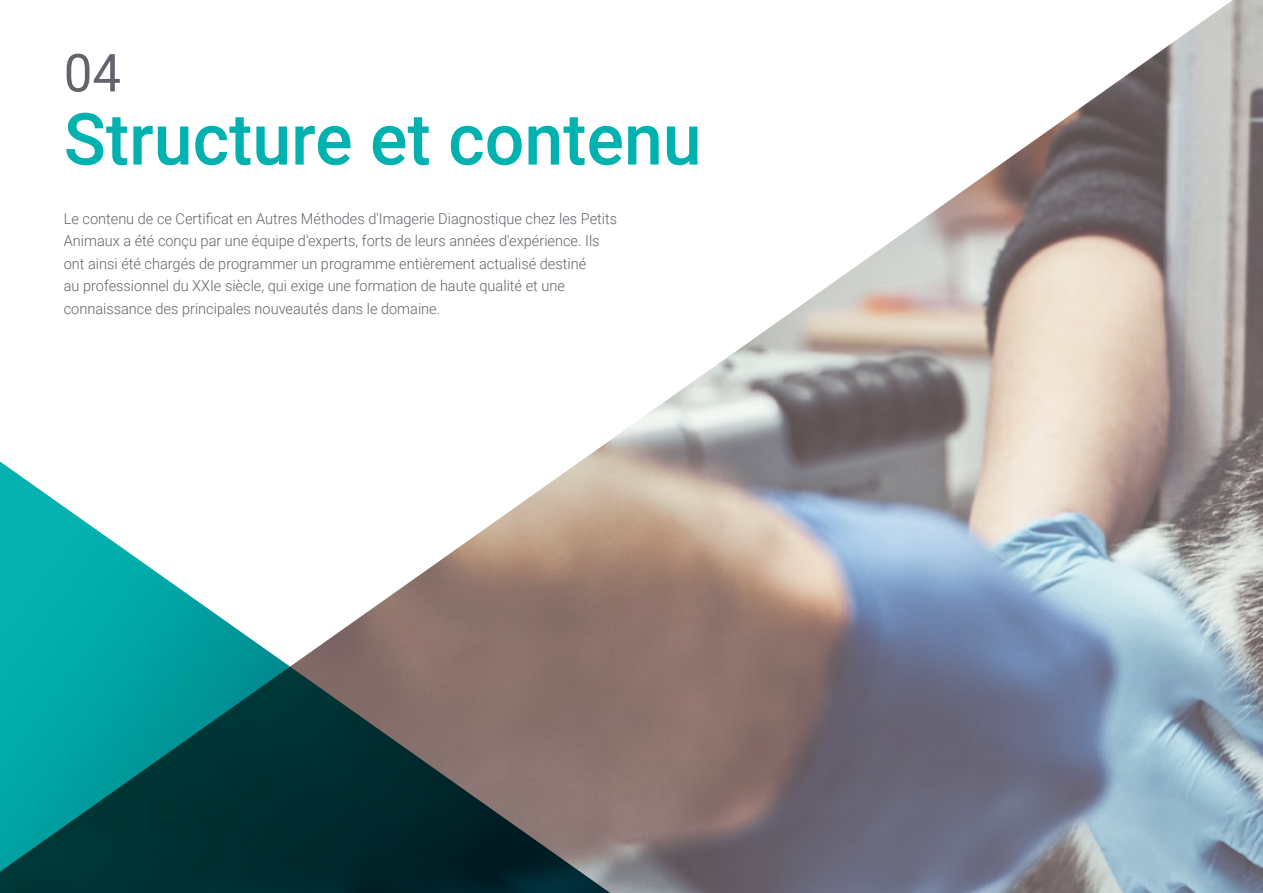
<style>
.page{position:relative;width:1263px;height:893px;background:#fff}
.page>*{position:absolute;margin:0;border:0;box-sizing:border-box;transform-origin:0 0}
.t1{font:500 72px "Roboto";color:#00b2af}
.t2{font:52.5px "Roboto";color:#61646a}
.t3{font:300 15px/22.5px "Roboto";color:#61646a}
</style>
<div class="page">
<img style="left:602px;top:0;width:661px;height:893px">
<svg style="left:0;top:446px;width:640px;height:447px"></svg>
<h2 class="t2" style="left:64px;top:36px;width:59px">04</h2>
<h1 class="t1" style="left:64px;top:89px;width:639px">Structure et contenu</h1>
<p class="t3" style="left:64px;top:207px;width:555px">Le contenu de ce Certificat en Autres Méthodes d'Imagerie Diagnostique chez les Petits Animaux a été conçu par une équipe d'experts, forts de leurs années d'expérience. Ils ont ainsi été chargés de programmer un programme entièrement actualisé destiné<br>au professionnel du XXIe siècle, qui exige une formation de haute qualité et une connaissance des principales nouveautés dans le domaine.</p>
</div>
